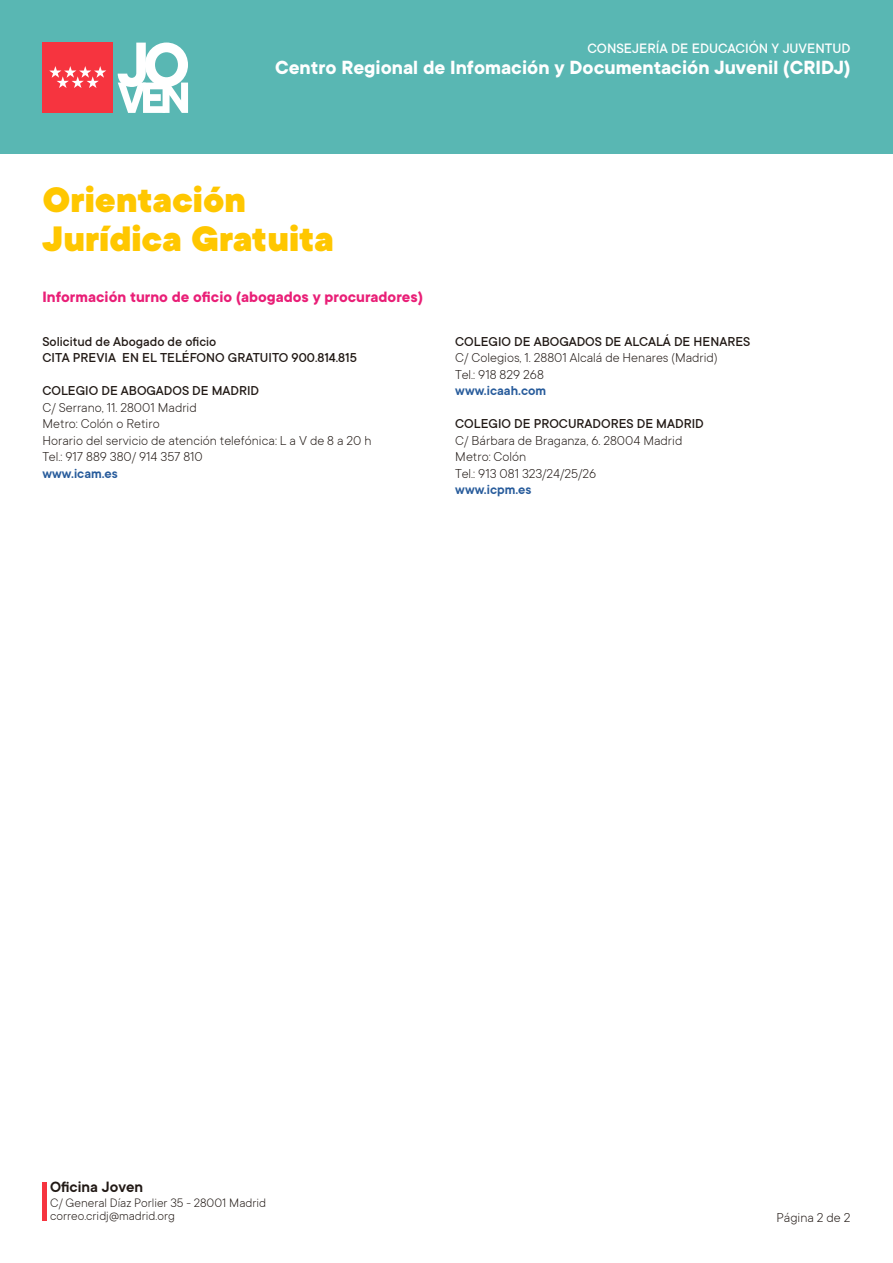
<style>
.page{position:relative;width:893px;height:1263px;background:#fff}
.page>*{position:absolute;margin:0;border:0;box-sizing:border-box;transform-origin:0 0}
.t1{font:900 39px/39px "TT Commons";color:#ffc700}
.t2{font:700 21px "TT Commons";color:#fff}
.t3{font:700 16.5px "TT Commons";color:#e91f77}
.t4{font:600 16.5px "TT Commons";color:#211915}
.t5{font:500 15px "TT Commons";color:#fff}
.t6{font:300 14.25px/16.5px "TT Commons";color:#211915}
.t7{font:500 14.25px/16.5px "TT Commons";color:#211915}
.t8{font:600 14.25px "TT Commons";color:#275b9b}
.t9{font:300 13.5px/13.5px "TT Commons";color:#211915}
</style>
<div class="page">
<div style="left:0;top:0;width:893px;height:153px;background:#59b7b3"></div>
<div style="left:43px;top:43px;width:70px;height:70px;background:#f6343f"></div>
<svg style="left:49px;top:66px;width:57px;height:22px"></svg>
<svg style="left:118px;top:43px;width:70px;height:70px"></svg>
<hr style="left:43px;top:1182px;width:4px;height:38px;background:#f6343f">
<p class="t5" style="left:587px;top:40px;width:264px">CONSEJERÍA DE EDUCACIÓN Y JUVENTUD</p>
<h2 class="t2" style="left:275px;top:56px;width:577px">Centro Regional de Infomación y Documentación Juvenil (CRIDJ)</h2>
<h1 class="t1" style="left:43px;top:181px;width:293px">Orientación<br>Jurídica Gratuita</h1>
<p class="t3" style="left:43px;top:288px;width:382px">Información turno de oficio (abogados y procuradores)</p>
<p class="t7" style="left:43px;top:333px;width:316px">Solicitud de Abogado de oficio<br>CITA PREVIA EN EL TELÉFONO GRATUITO 900.814.815</p>
<p class="t7" style="left:43px;top:383px;width:218px">COLEGIO DE ABOGADOS DE MADRID</p>
<p class="t6" style="left:43px;top:399px;width:331px">C/ Serrano, 11. 28001 Madrid<br>Metro: Colón o Retiro<br>Horario del servicio de atención telefónica: L a V de 8 a 20 h Tel.: 917 889 380/ 914 357 810</p>
<p class="t8" style="left:43px;top:465px;width:77px">www.icam.es</p>
<p class="t7" style="left:455px;top:333px;width:296px">COLEGIO DE ABOGADOS DE ALCALÁ DE HENARES</p>
<p class="t6" style="left:455px;top:349px;width:264px">C/ Colegios, 1. 28801 Alcalá de Henares (Madrid)<br>Tel.: 918 829 268</p>
<p class="t8" style="left:455px;top:383px;width:92px">www.icaah.com</p>
<p class="t7" style="left:455px;top:416px;width:250px">COLEGIO DE PROCURADORES DE MADRID</p>
<p class="t6" style="left:455px;top:432px;width:229px">C/ Bárbara de Braganza, 6. 28004 Madrid<br>Metro: Colón<br>Tel.: 913 081 323/24/25/26</p>
<p class="t8" style="left:455px;top:482px;width:78px">www.icpm.es</p>
<p class="t4" style="left:50px;top:1178px;width:95px">Oficina Joven</p>
<p class="t9" style="left:50px;top:1196px;width:217px">C/ General Díaz Porlier 35 - 28001 Madrid correo.cridj@madrid.org</p>
<p class="t6" style="left:777px;top:1209px;width:75px">Página 2 de 2</p>
</div>
